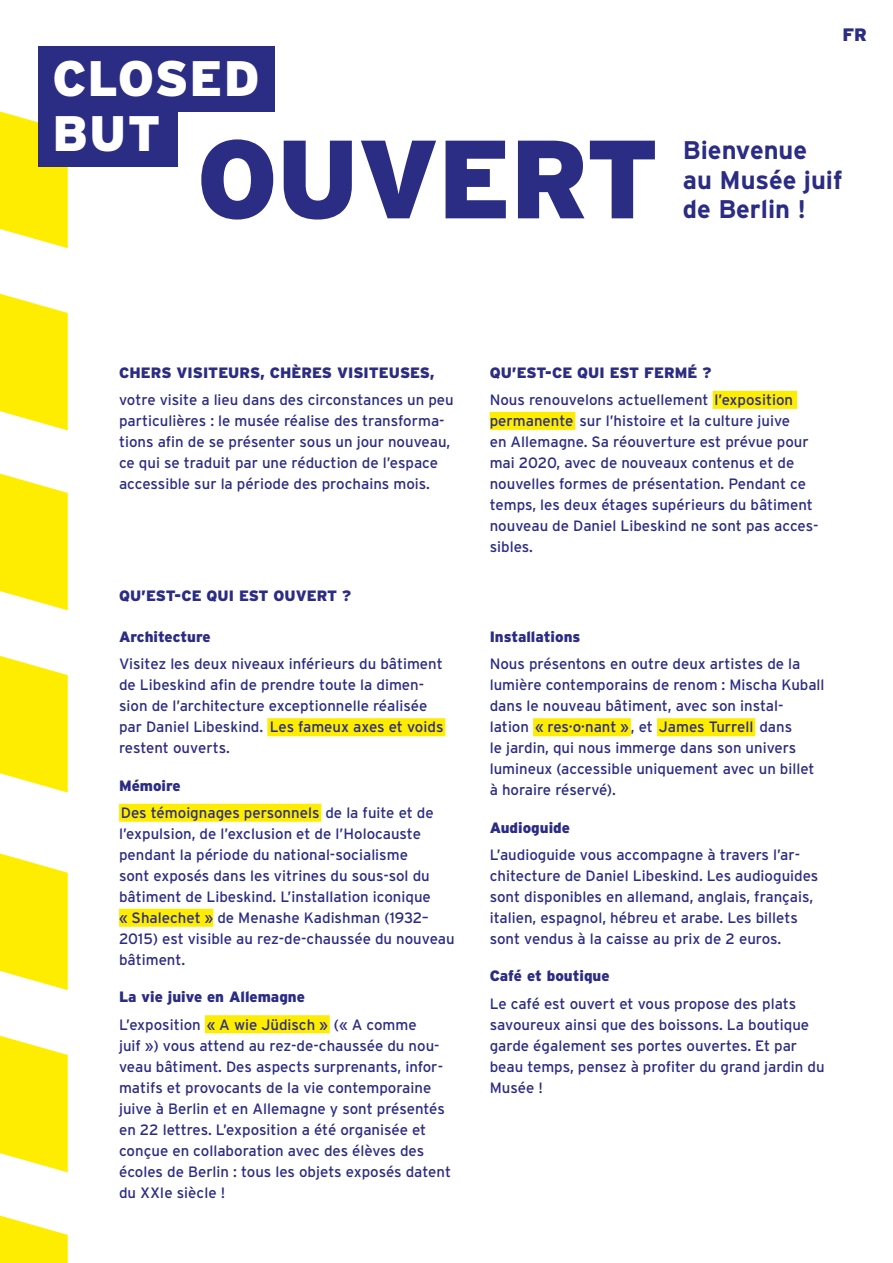
<style>
.page{position:relative;width:893px;height:1263px;background:#fff}
.page>*{position:absolute;margin:0;border:0;box-sizing:border-box;transform-origin:0 0}
.t1{font:900 111px "Interstate";letter-spacing:-.015em;color:#2b2c83}
.t2{font:900 49.8px/54.4px "Interstate";letter-spacing:.02em;color:#fff}
.Welcome{font:700 25.5px/29.7px "Interstate";color:#2b2c83}
.t3{font:900 18px "Interstate";color:#2b2c83}
.Fließtext_FR{font:15px/21px "Interstate";color:#2b2c83}
.Fließtext{font:15px/21px "Interstate";color:#2b2c83}
.OpenClosed_DE{font:900 15px "Interstate";color:#2b2c83}
.Bold_DE{font:900 15px "Interstate";color:#2b2c83}
</style>
<div class="page">
<svg style="left:0;top:656px;width:68px;height:137px;background:#ffef24"></svg>
<svg style="left:0;top:293px;width:68px;height:138px;background:#ffef26"></svg>
<svg style="left:0;top:1035px;width:68px;height:138px;background:#ffef26"></svg>
<svg style="left:0;top:473px;width:68px;height:138px;background:#ffef26"></svg>
<svg style="left:0;top:111px;width:68px;height:138px;background:#feee1f"></svg>
<svg style="left:0;top:853px;width:68px;height:138px;background:#ffef26"></svg>
<svg style="left:0;top:1215px;width:68px;height:48px"></svg>
<div style="left:38px;top:47px;width:237px;height:65px;background:#2b2c83"></div>
<div style="left:38px;top:93px;width:139px;height:73px;background:#2b2c83"></div>
<div style="left:267px;top:718px;width:178px;height:18px;background:#ffed00"></div>
<div style="left:119px;top:804px;width:202px;height:18px;background:#ffed00"></div>
<div style="left:119px;top:909px;width:94px;height:18px;background:#ffed00"></div>
<div style="left:205px;top:1015px;width:125px;height:18px;background:#ffed00"></div>
<div style="left:533px;top:718px;width:98px;height:18px;background:#ffed00"></div>
<div style="left:657px;top:718px;width:98px;height:18px;background:#ffed00"></div>
<div style="left:713px;top:391px;width:84px;height:18px;background:#ffed00"></div>
<div style="left:490px;top:412px;width:85px;height:18px;background:#ffed00"></div>
<h2 class="t2" style="left:52px;top:51px;width:209px">CLOSED<br>BUT</h2>
<h1 class="t1" style="left:197px;top:116px;width:464px">OUVERT</h1>
<p class="t3" style="left:842px;top:25px;width:26px">FR</p>
<p class="Welcome" style="left:683px;top:136px;width:161px">Bienvenue au Musée juif de Berlin !</p>
<h2 class="OpenClosed_DE" style="left:119px;top:364px;width:317px">CHERS VISITEURS, CHÈRES VISITEUSES,</h2>
<p class="Fließtext" style="left:119px;top:389px;width:336px">votre visite a lieu dans des circonstances un peu particulières : le musée réalise des transforma&shy;tions afin de se présenter sous un jour nouveau, ce qui se traduit par une réduction de l’espace accessible sur la période des prochains mois.</p>
<h2 class="OpenClosed_DE" style="left:119px;top:587px;width:234px">QU’EST-CE QUI EST OUVERT ?</h2>
<h3 class="OpenClosed_DE" style="left:119px;top:628px;width:93px">Architecture</h3>
<p class="Fließtext_FR" style="left:119px;top:654px;width:326px">Visitez les deux niveaux inférieurs du bâtiment de Libeskind afin de prendre toute la dimen&shy;sion de l’architecture exceptionnelle réalisée par Daniel Libeskind. Les fameux axes et voids restent ouverts.</p>
<h3 class="Bold_DE" style="left:119px;top:777px;width:63px">Mémoire</h3>
<p class="Fließtext_FR" style="left:119px;top:802px;width:337px">Des témoignages personnels de la fuite et de l’expulsion, de l’exclusion et de l’Holocauste pendant la période du national-socialisme<br>sont exposés dans les vitrines du sous-sol du bâtiment de Libeskind. L’installation iconique<br>« -Shalechet » de Menashe Kadishman (1932– 2015) est visible au rez-de-chaussée du nouveau bâtiment.</p>
<h3 class="Bold_DE" style="left:119px;top:988px;width:187px">La vie juive en Allemagne</h3>
<p class="Fließtext_FR" style="left:119px;top:1014px;width:333px">L’exposition « A wie Jüdisch » (« A comme<br>juif ») vous attend au rez-de-chaussée du nou&shy;veau bâtiment. Des aspects surprenants, infor&shy;matifs et provocants de la vie contemporaine juive à Berlin et en Allemagne y sont présentés en 22 lettres. L’exposition a été organisée et conçue en collaboration avec des élèves des écoles de Berlin : tous les objets exposés datent du XXIe siècle !</p>
<h2 class="OpenClosed_DE" style="left:490px;top:364px;width:223px">QU’EST-CE QUI EST FERMÉ ?</h2>
<p class="Fließtext_FR" style="left:490px;top:389px;width:330px">Nous renouvelons actuellement l’exposition permanente sur l’histoire et la culture juive<br>en Allemagne. Sa réouverture est prévue pour mai 2020, avec de nouveaux contenus et de nouvelles formes de présentation. Pendant ce temps, les deux étages supérieurs du bâtiment nouveau de Daniel Libeskind ne sont pas acces&shy;sibles.</p>
<h3 class="Bold_DE" style="left:490px;top:628px;width:92px">Installations</h3>
<p class="Fließtext_FR" style="left:490px;top:654px;width:336px">Nous présentons en outre deux artistes de la lumière contemporains de renom : Mischa Kuball dans le nouveau bâtiment, avec son instal&shy;lation « res·o·nant », et James Turrell dans<br>le jardin, qui nous immerge dans son univers lumineux (accessible uniquement avec un billet à horaire réservé).</p>
<h3 class="Bold_DE" style="left:490px;top:819px;width:82px">Audioguide</h3>
<p class="Fließtext_FR" style="left:490px;top:844px;width:330px">L’audioguide vous accompagne à travers l’ar&shy;chitecture de Daniel Libeskind. Les audioguides sont disponibles en allemand, anglais, français, italien, espagnol, hébreu et arabe. Les billets sont vendus à la caisse au prix de 2 euros.</p>
<h3 class="Bold_DE" style="left:490px;top:967px;width:121px">Café et boutique</h3>
<p class="Fließtext_FR" style="left:490px;top:993px;width:336px">Le café est ouvert et vous propose des plats savoureux ainsi que des boissons. La boutique garde également ses portes ouvertes. Et par beau temps, pensez à profiter du grand jardin du Musée !</p>
</div>
